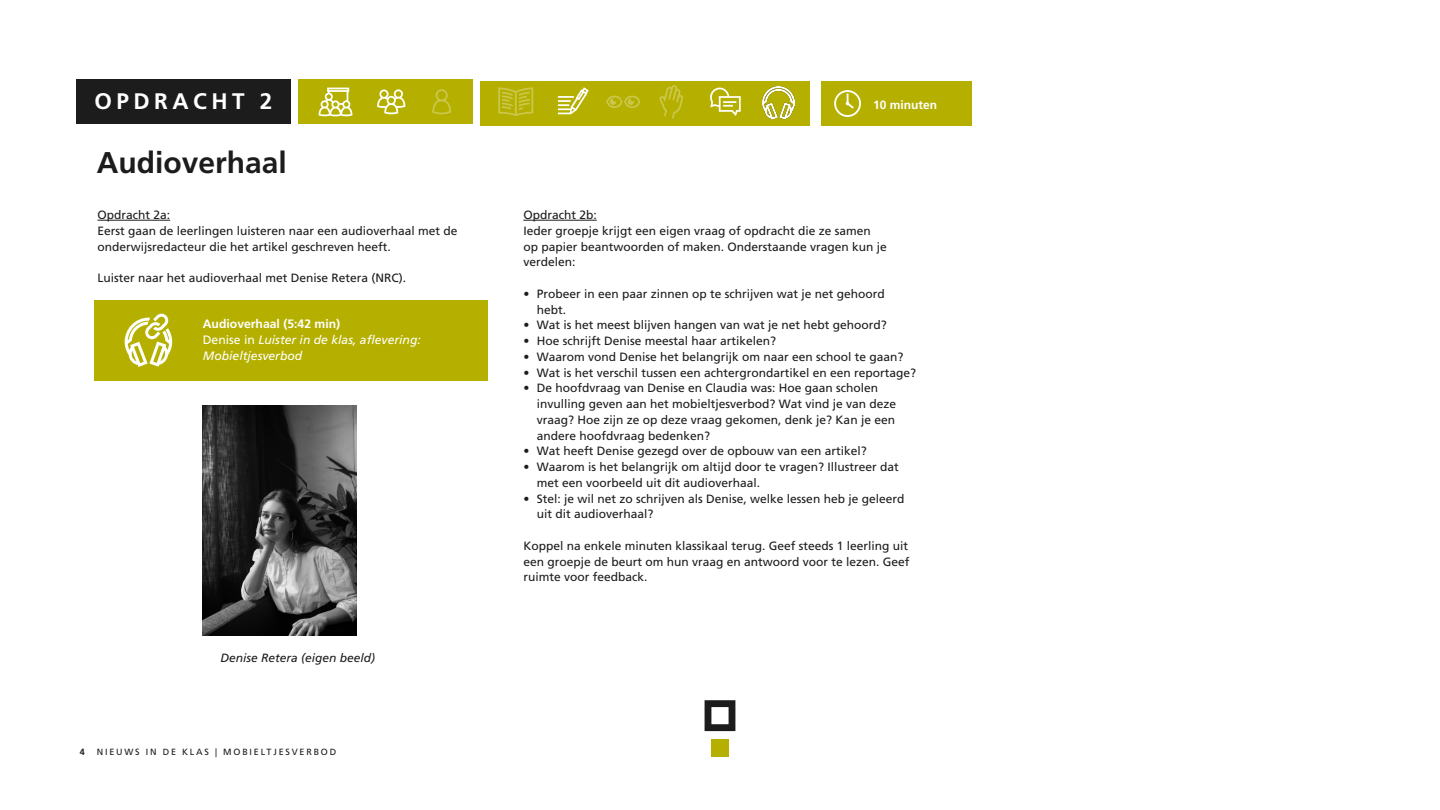
<style>
.page{position:relative;width:1440px;height:810px;background:#fff}
.page>*{position:absolute;margin:0;border:0;box-sizing:border-box;transform-origin:0 0}
.Titel_docentpagina{font:700 30px "Frutiger LT Pro";color:#1c1c1c}
.t1{font:700 22.5px "Frutiger LT Pro";letter-spacing:.2em;color:#fff}
.Broodtekst_wit{font:italic 12.15px/16px "Frutiger LT Pro";color:#fff}
.Broodtekst_wit_Bold{font:700 12.15px "Frutiger LT Pro";color:#fff}
.Broodtekst_zwart{font:12px/15.8px "Frutiger LT Pro";color:#1c1c1c}
.Broodtekst_zwart-2{font:italic 12px "Frutiger LT Pro";color:#1c1c1c}
.Broodtekst_wit_Bold-2{font:700 12px "Frutiger LT Pro";color:#fff}
.Bronvermelding{font:9px "Frutiger LT Pro";letter-spacing:.2em;color:#1c1c1c}
.Bronvermelding-2{font:700 9px "Frutiger LT Pro";color:#1c1c1c}
.s1{font-style:normal}
</style>
<div class="page">
<div style="left:298px;top:80px;width:175px;height:44px;background:#b5b000"></div>
<div style="left:480px;top:81px;width:329px;height:44px;background:#b5b000"></div>
<div style="left:821px;top:81px;width:151px;height:45px;background:#b5b000"></div>
<svg style="left:834px;top:90px;width:27px;height:27px"></svg>
<img style="left:762px;top:86px;width:32px;height:34px">
<hr style="left:98px;top:220px;width:72px;height:1px;background:#1c1c1c">
<hr style="left:523px;top:220px;width:74px;height:1px;background:#1c1c1c">
<svg style="left:319px;top:88px;width:33px;height:28px"></svg>
<svg style="left:377px;top:89px;width:28px;height:25px"></svg>
<svg style="left:432px;top:89px;width:19px;height:25px"></svg>
<svg style="left:498px;top:88px;width:35px;height:28px"></svg>
<svg style="left:558px;top:87px;width:31px;height:27px"></svg>
<svg style="left:606px;top:96px;width:34px;height:12px"></svg>
<svg style="left:659px;top:85px;width:24px;height:34px"></svg>
<svg style="left:710px;top:88px;width:31px;height:28px"></svg>
<img style="left:203px;top:405px;width:153px;height:230px">
<div style="left:94px;top:300px;width:394px;height:81px;background:#b5b000"></div>
<svg style="left:125px;top:313px;width:47px;height:54px"></svg>
<div style="left:76px;top:80px;width:215px;height:44px;background:#1c1c1c"></div>
<div style="left:711px;top:740px;width:18px;height:17px;background:#b5b000"></div>
<svg style="left:705px;top:700px;width:30px;height:31px"></svg>
<p class="t1" style="left:94px;top:87px;width:180px">OPDRACHT 2</p>
<p class="Titel_docentpagina" style="left:97px;top:145px;width:192px">Audioverhaal</p>
<p class="Broodtekst_zwart" style="left:98px;top:207px;width:74px">Opdracht 2a:</p>
<p class="Broodtekst_zwart" style="left:98px;top:223px;width:362px">Eerst gaan de leerlingen luisteren naar een audioverhaal met de onderwijsredacteur die het artikel geschreven heeft.</p>
<p class="Broodtekst_zwart" style="left:98px;top:270px;width:310px">Luister naar het audioverhaal met Denise Retera (NRC).</p>
<p class="Broodtekst_wit_Bold" style="left:203px;top:316px;width:139px">Audioverhaal (5:42 min)</p>
<p class="Broodtekst_wit" style="left:203px;top:332px;width:219px"><span class="s1">Denise in</span> Luister in de klas, aflevering:<br>Mobieltjesverbod</p>
<p class="Broodtekst_zwart-2" style="left:221px;top:651px;width:156px">Denise Retera (eigen beeld)</p>
<p class="Bronvermelding-2" style="left:80px;top:746px;width:7px">4</p>
<p class="Bronvermelding" style="left:97px;top:746px;width:241px">NIEUWS IN DE KLAS | MOBIELTJESVERBOD</p>
<p class="Broodtekst_wit_Bold-2" style="left:873px;top:97px;width:66px">10 minuten</p>
<p class="Broodtekst_zwart" style="left:523px;top:207px;width:75px">Opdracht 2b:</p>
<p class="Broodtekst_zwart" style="left:523px;top:223px;width:365px">Ieder groepje krijgt een eigen vraag of opdracht die ze samen op papier beantwoorden of maken. Onderstaande vragen kun je verdelen:</p>
<p class="Broodtekst_zwart" style="left:537px;top:286px;width:350px;text-indent:-14px">• Probeer in een paar zinnen op te schrijven wat je net gehoord hebt.</p>
<p class="Broodtekst_zwart" style="left:523px;top:317px;width:365px">• Wat is het meest blijven hangen van wat je net hebt gehoord?</p>
<p class="Broodtekst_zwart" style="left:523px;top:333px;width:254px">• Hoe schrijft Denise meestal haar artikelen?</p>
<p class="Broodtekst_zwart" style="left:523px;top:349px;width:382px">• Waarom vond Denise het belangrijk om naar een school te gaan?</p>
<p class="Broodtekst_zwart" style="left:523px;top:365px;width:394px">• Wat is het verschil tussen een achtergrondartikel en een reportage?</p>
<p class="Broodtekst_zwart" style="left:537px;top:380px;width:361px;text-indent:-14px">• De hoofdvraag van Denise en Claudia was: Hoe gaan scholen invulling geven aan het mobieltjesverbod? Wat vind je van deze vraag? Hoe zijn ze op deze vraag gekomen, denk je? Kan je een andere hoofdvraag bedenken?</p>
<p class="Broodtekst_zwart" style="left:523px;top:443px;width:345px">• Wat heeft Denise gezegd over de opbouw van een artikel?</p>
<p class="Broodtekst_zwart" style="left:537px;top:459px;width:363px;text-indent:-14px">• Waarom is het belangrijk om altijd door te vragen? Illustreer dat met een voorbeeld uit dit audioverhaal.</p>
<p class="Broodtekst_zwart" style="left:537px;top:491px;width:369px;text-indent:-14px">• Stel: je wil net zo schrijven als Denise, welke lessen heb je geleerd uit dit audioverhaal?</p>
<p class="Broodtekst_zwart" style="left:523px;top:538px;width:388px;text-align:justify">Koppel na enkele minuten klassikaal terug. Geef steeds 1 leerling uit een groepje de beurt om hun vraag en antwoord voor te lezen. Geef ruimte voor feedback.</p>
</div>
